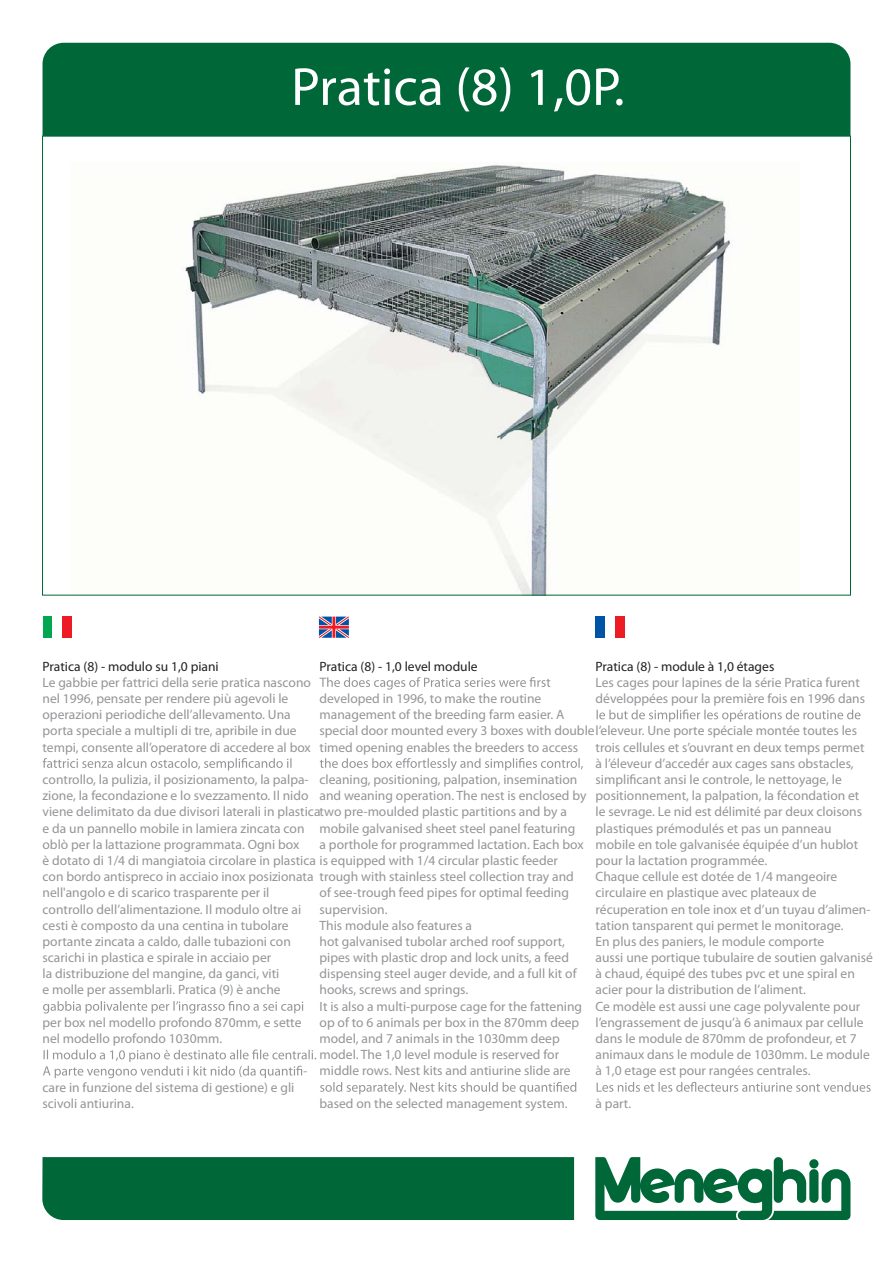
<style>
.page{position:relative;width:893px;height:1263px;background:#fff}
.page>*{position:absolute;margin:0;border:0;box-sizing:border-box;transform-origin:0 0}
.t1{font:54px "Gill Sans";color:#fff}
.t2{font:300 13.5px/16.2px "Gill Sans";color:#939598}
.t3{font:13.5px "Gill Sans";color:#231f20}
</style>
<div class="page">
<svg style="left:595px;top:1157px;width:255px;height:63px"></svg>
<div style="left:42px;top:1157px;width:532px;height:63px;background:#006738"></div>
<div style="left:43px;top:617px;width:9px;height:21px;background:#00a650"></div>
<div style="left:62px;top:617px;width:10px;height:21px;background:#ed1c24"></div>
<div style="left:595px;top:617px;width:10px;height:21px;background:#0054a6"></div>
<div style="left:615px;top:617px;width:10px;height:21px;background:#ed1c24"></div>
<svg style="left:319px;top:617px;width:30px;height:21px"></svg>
<div style="left:43px;top:43px;width:807px;height:93px;background:#006738"></div>
<svg style="left:43px;top:758px;width:248px;height:12px"></svg>
<svg style="left:43px;top:1001px;width:260px;height:13px"></svg>
<svg style="left:319px;top:677px;width:231px;height:13px"></svg>
<svg style="left:320px;top:758px;width:263px;height:13px"></svg>
<svg style="left:43px;top:1050px;width:533px;height:45px"></svg>
<svg style="left:596px;top:709px;width:264px;height:13px"></svg>
<svg style="left:596px;top:1082px;width:274px;height:10px"></svg>
<img style="left:185px;top:165px;width:545px;height:428px">
<h1 class="t1" style="left:291px;top:68px;width:335px">Pratica (8) 1,0P.</h1>
<p class="t3" style="left:595px;top:661px;width:180px">Pratica (8) - module à 1,0 étages</p>
<p class="t2" style="left:595px;top:676px;width:271px">Les cages pour lapines de la série Pratica furent développées pour la première fois en 1996 dans</p>
<p class="t2" style="left:595px;top:740px;width:279px">trois cellules et s’ouvrant en deux temps permet à l’éleveur d’accedér aux cages sans obstacles, simplificant ansi le controle, le nettoyage, le positionnement, la palpation, la fécondation et<br>le sevrage. Le nid est délimité par deux cloisons plastiques prémodulés et pas un panneau mobile en tole galvanisée équipée d’un hublot pour la lactation programmée.<br>Chaque cellule est dotée de 1/4 mangeoire circulaire en plastique avec plateaux de récuperation en tole inox et d’un tuyau d’alimen&shy;tation tansparent qui permet le monitorage.<br>En plus des paniers, le module comporte<br>aussi une portique tubulaire de soutien galvanisé à chaud, équipé des tubes pvc et une spiral en acier pour la distribution de l’aliment.<br>Ce modèle est aussi une cage polyvalente pour l’engrassement de jusqu’à 6 animaux par cellule dans le module de 870mm de profondeur, et 7 animaux dans le module de 1030mm. Le module à 1,0 etage est pour rangées centrales.</p>
<p class="t2" style="left:595px;top:1097px;width:37px">à part.</p>
<p class="t3" style="left:43px;top:661px;width:178px">Pratica (8) - modulo su 1,0 piani</p>
<p class="t2" style="left:43px;top:676px;width:270px">Le gabbie per fattrici della serie pratica nascono nel 1996, pensate per rendere più agevoli le operazioni periodiche dell’allevamento. Una porta speciale a multipli di tre, apribile in due tempi, consente all’operatore di accedere al box</p>
<p class="t2" style="left:43px;top:773px;width:533px">controllo, la pulizia, il posizionamento, la palpa-<br>zione, la fecondazione e lo svezzamento. Il nido<br>viene delimitato da due divisori laterali in plasticatwo pre-moulded plastic partitions and by a e da un pannello mobile in lamiera zincata con<br>oblò per la lattazione programmata. Ogni box<br>è dotato di 1/4 di mangiatoia circolare in plastica is equipped with 1/4 circular plastic feeder con bordo antispreco in acciaio inox posizionata trough with stainless steel collection tray and nell'angolo e di scarico trasparente per il<br>controllo dell’alimentazione. Il modulo oltre ai<br>cesti è composto da una centina in tubolare<br>portante zincata a caldo, dalle tubazioni con<br>scarichi in plastica e spirale in acciaio per<br>la distribuzione del mangine, da ganci, viti<br>e molle per assemblarli. Pratica (9) è anche</p>
<p class="t2" style="left:43px;top:1016px;width:260px">per box nel modello profondo 870mm, e sette nel modello profondo 1030mm.</p>
<p class="t2" style="left:43px;top:1080px;width:253px">care in funzione del sistema di gestione) e gli scivoli antiurina.</p>
<p class="t3" style="left:319px;top:661px;width:160px">Pratica (8) - 1,0 level module</p>
<p class="t2" style="left:319px;top:692px;width:539px">developed in 1996, to make the routine<br>management of the breeding farm easier. A<br>special door mounted every 3 boxes with doublel’eleveur. Une porte spéciale montée toutes les timed opening enables the breeders to access</p>
<p class="t2" style="left:319px;top:773px;width:268px">cleaning, positioning, palpation, insemination and weaning operation. The nest is enclosed by</p>
<p class="t2" style="left:319px;top:821px;width:265px">mobile galvanised sheet steel panel featuring a porthole for programmed lactation. Each box</p>
<p class="t2" style="left:319px;top:886px;width:264px">of see-trough feed pipes for optimal feeding supervision.<br>This module also features a<br>hot galvanised tubolar arched roof support, pipes with plastic drop and lock units, a feed dispensing steel auger devide, and a full kit of hooks, screws and springs.<br>It is also a multi-purpose cage for the fattening op of to 6 animals per box in the 870mm deep model, and 7 animals in the 1030mm deep model. The 1,0 level module is reserved for middle rows. Nest kits and antiurine slide are</p>
<p class="t2" style="left:319px;top:1097px;width:249px">based on the selected management system.</p>
</div>
